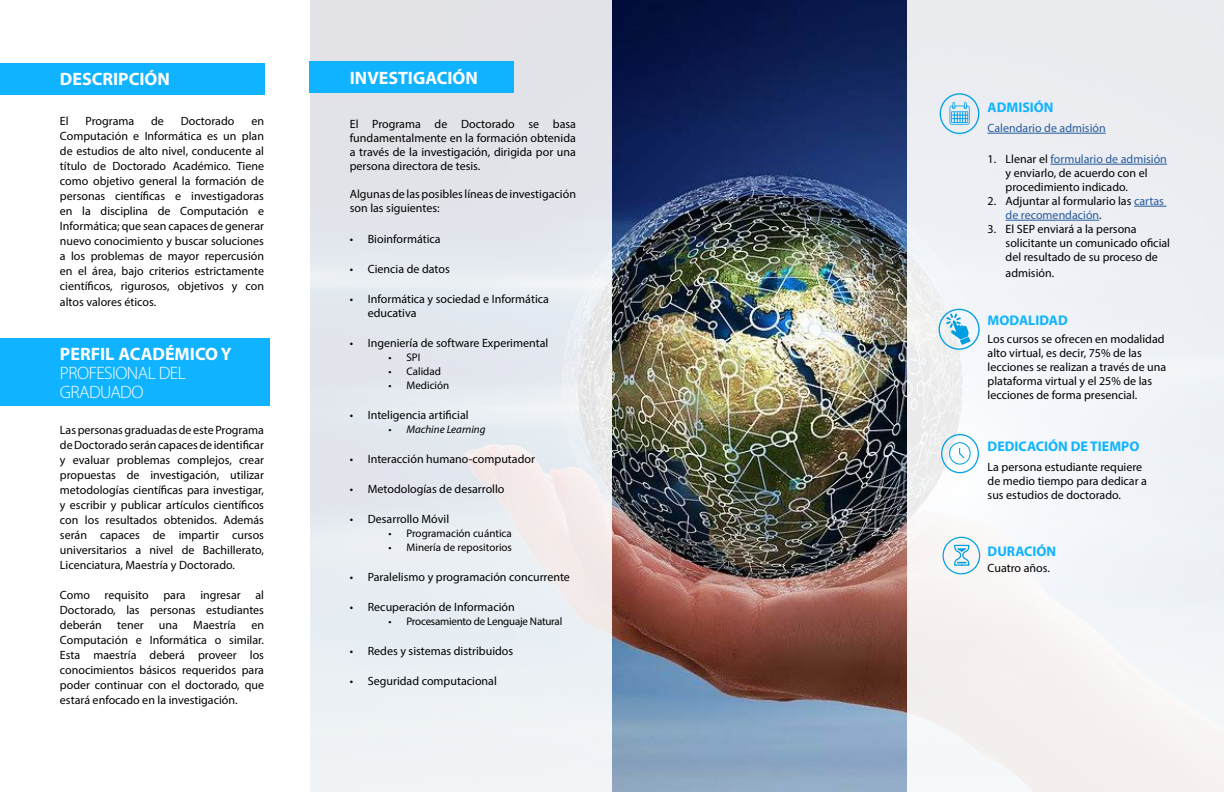
<style>
.page{position:relative;width:1224px;height:792px;background:#fff}
.page>*{position:absolute;margin:0;border:0;box-sizing:border-box;transform-origin:0 0}
.t1{font:700 18px "Myriad Pro";color:#fff}
.t2{font:300 18px/19px "Myriad Pro";letter-spacing:-.03em;color:#fff}
.t3{font:700 14px "Myriad Pro";color:#10b3ff}
.t4{font:12px/14px "Myriad Pro";color:#000}
.t5{font:12px "Myriad Pro";color:#275b9b}
.t6{font:11px "Myriad Pro";color:#000}
.t7{font:11px "Myriad Pro";letter-spacing:-.02em;color:#000}
.t8{font:italic 11px "Myriad Pro";color:#000}
.s1{color:#275b9b}
</style>
<div class="page">
<img style="left:612px;top:0;width:295px;height:792px">
<div style="left:907px;top:0;width:317px;height:792px;background:#eff1f4"></div>
<svg style="left:309px;top:0;width:303px;height:792px;background:#e7e9ef"></svg>
<hr style="left:988px;top:133px;width:118px;height:1px;background:#275b9b">
<hr style="left:1050px;top:164px;width:117px;height:1px;background:#275b9b">
<hr style="left:1134px;top:206px;width:32px;height:1px;background:#275b9b">
<hr style="left:1006px;top:220px;width:93px;height:1px;background:#275b9b">
<div style="left:940px;top:93px;width:39px;height:41px;border:1px solid #009fe3;border-radius:50%"></div>
<svg style="left:950px;top:102px;width:20px;height:23px"></svg>
<div style="left:0;top:63px;width:264px;height:31px;background:#10b3ff"></div>
<div style="left:310px;top:62px;width:204px;height:31px;background:#10b3ff"></div>
<div style="left:0;top:338px;width:269px;height:68px;background:#10b3ff"></div>
<div style="left:943px;top:537px;width:37px;height:37px;border:1px solid #009fe3;border-radius:50%"></div>
<svg style="left:953px;top:544px;width:17px;height:22px"></svg>
<div style="left:941px;top:434px;width:38px;height:39px;border:1px solid #009fe3;border-radius:50%"></div>
<div style="left:949px;top:442px;width:21px;height:22px;border:1px solid #009fe3;border-radius:50%"></div>
<svg style="left:959px;top:447px;width:7px;height:13px"></svg>
<div style="left:939px;top:309px;width:41px;height:41px;border:1px solid #009fe3;border-radius:50%"></div>
<svg style="left:946px;top:313px;width:25px;height:32px"></svg>
<h1 class="t1" style="left:60px;top:67px;width:111px">DESCRIPCIÓN</h1>
<p class="t4" style="left:60px;top:114px;width:10px">El</p>
<p class="t4" style="left:86px;top:114px;width:50px">Programa</p>
<p class="t4" style="left:151px;top:114px;width:14px">de</p>
<p class="t4" style="left:181px;top:114px;width:55px">Doctorado</p>
<p class="t4" style="left:60px;top:114px;width:206px;line-height:15.1px;text-align:justify;text-indent:191px">en Computación e Informática es un plan de estudios de alto nivel, conducente al título de Doctorado Académico. Tiene como objetivo general la formación de personas científicas e investigadoras en la disciplina de Computación e Informática; que sean capaces de generar nuevo conocimiento y buscar soluciones a los problemas de mayor repercusión en el área, bajo criterios estrictamente científicos, rigurosos, objetivos y con altos valores éticos.</p>
<h1 class="t1" style="left:60px;top:342px;width:173px">PERFIL ACADÉMICO Y</h1>
<h1 class="t2" style="left:60px;top:364px;width:127px">PROFESIONAL DEL<br>GRADUADO</h1>
<p class="t4" style="left:60px;top:423px;width:206px;line-height:15px;text-align:justify">Las personas graduadas de este Programa de Doctorado serán capaces de identificar y evaluar problemas complejos, crear propuestas de investigación, utilizar metodologías científicas para investigar, y escribir y publicar artículos científicos con los resultados obtenidos. Además serán capaces de impartir cursos universitarios a nivel de Bachillerato, Licenciatura, Maestría y Doctorado.</p>
<p class="t4" style="left:60px;top:588px;width:206px;line-height:15px;text-align:justify">Como requisito para ingresar al Doctorado, las personas estudiantes deberán</p>
<p class="t4" style="left:117px;top:618px;width:28px">tener</p>
<p class="t4" style="left:159px;top:618px;width:21px">una</p>
<p class="t4" style="left:193px;top:618px;width:44px">Maestría</p>
<p class="t4" style="left:60px;top:618px;width:206px;line-height:15px;text-align:justify;text-indent:191px">en Computación e Informática o similar.<br>Esta maestría deberá proveer los conocimientos básicos requeridos para poder continuar con el doctorado, que estará enfocado en la investigación.</p>
<h1 class="t1" style="left:350px;top:66px;width:130px">INVESTIGACIÓN</h1>
<p class="t4" style="left:350px;top:116px;width:228px;text-align:justify">El Programa de Doctorado se basa fundamentalmente en la formación obtenida a través de la investigación, dirigida por una persona directora de tesis.</p>
<p class="t4" style="left:350px;top:186px;width:228px">Algunas de las posibles líneas de investigación son las siguientes:</p>
<p class="t4" style="left:350px;top:231px;width:92px">• Bioinformática</p>
<p class="t4" style="left:350px;top:261px;width:101px">• Ciencia de datos</p>
<p class="t4" style="left:368px;top:291px;width:183px;text-indent:-18px">• Informática y sociedad e Informática educativa</p>
<p class="t4" style="left:350px;top:335px;width:200px">• Ingeniería de software Experimental</p>
<p class="t6" style="left:388px;top:350px;width:33px">• SPI</p>
<p class="t6" style="left:388px;top:364px;width:54px">• Calidad</p>
<p class="t6" style="left:388px;top:378px;width:62px">• Medición</p>
<p class="t4" style="left:350px;top:407px;width:120px">• Inteligencia artificial</p>
<p class="t8" style="left:388px;top:422px;width:99px">• Machine Learning</p>
<p class="t4" style="left:350px;top:451px;width:187px">• Interacción humano-computador</p>
<p class="t4" style="left:350px;top:481px;width:156px">• Metodologías de desarrollo</p>
<p class="t4" style="left:350px;top:511px;width:101px">• Desarrollo Móvil</p>
<p class="t6" style="left:388px;top:526px;width:125px">• Programación cuántica</p>
<p class="t6" style="left:388px;top:540px;width:125px">• Minería de repositorios</p>
<p class="t4" style="left:350px;top:569px;width:222px">• Paralelismo y programación concurrente</p>
<p class="t4" style="left:350px;top:599px;width:167px">• Recuperación de Información</p>
<p class="t7" style="left:388px;top:614px;width:175px">• Procesamiento de Lenguaje Natural</p>
<p class="t4" style="left:350px;top:643px;width:165px">• Redes y sistemas distribuidos</p>
<p class="t4" style="left:350px;top:673px;width:149px">• Seguridad computacional</p>
<p class="t3" style="left:988px;top:98px;width:68px">ADMISIÓN</p>
<p class="t5" style="left:988px;top:121px;width:120px">Calendario de admisión</p>
<p class="t4" style="left:1006px;top:152px;width:163px;text-indent:-18px">1. Llenar el <span class="s1">formulario de admisión </span>y enviarlo, de acuerdo con el procedimiento indicado.</p>
<p class="t4" style="left:1006px;top:194px;width:160px;text-indent:-18px">2. Adjuntar al formulario las <span class="s1">cartas de recomendación</span>.</p>
<p class="t4" style="left:1006px;top:222px;width:166px;text-indent:-18px">3. El SEP enviará a la persona solicitante un comunicado oficial del resultado de su proceso de</p>
<p class="t4" style="left:1006px;top:266px;width:50px">admisión.</p>
<p class="t3" style="left:988px;top:311px;width:82px">MODALIDAD</p>
<p class="t4" style="left:988px;top:332px;width:180px">Los cursos se ofrecen en modalidad alto virtual, es decir, 75% de las lecciones se realizan a través de una plataforma virtual y el 25% de las lecciones de forma presencial.</p>
<p class="t3" style="left:988px;top:437px;width:153px">DEDICACIÓN DE TIEMPO</p>
<p class="t4" style="left:988px;top:460px;width:161px">La persona estudiante requiere de medio tiempo para dedicar a sus estudios de doctorado.</p>
<p class="t3" style="left:988px;top:542px;width:70px">DURACIÓN</p>
<p class="t4" style="left:988px;top:561px;width:64px">Cuatro años.</p>
</div>
